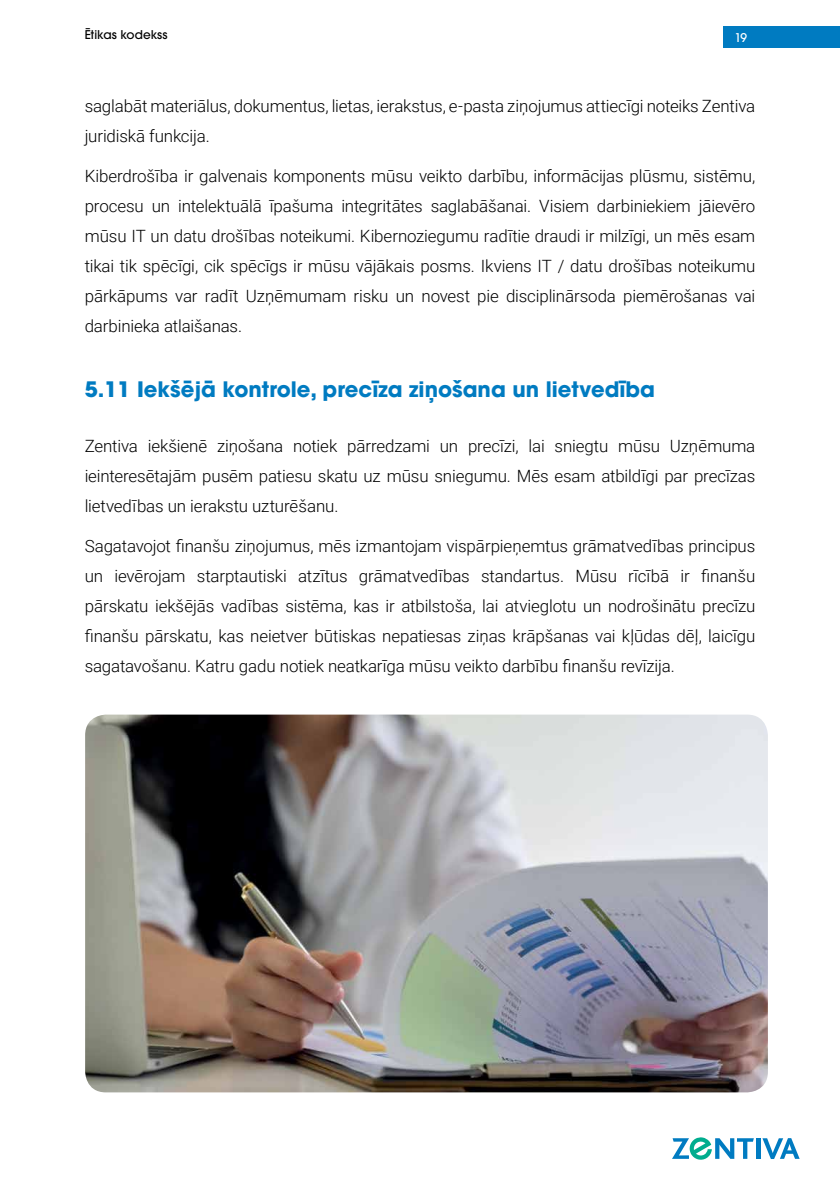
<style>
.page{position:relative;width:840px;height:1191px;background:#fff}
.page>*{position:absolute;margin:0;border:0;box-sizing:border-box;transform-origin:0 0}
.t1{font:700 21.2px "ITC Avant Garde Pro";color:#007bc1}
.t2{font:300 17px/30px "Roboto";letter-spacing:-.01em;color:#000;text-align:justify}
.t3{font:500 12px "ITC Avant Garde Pro";letter-spacing:.005em;color:#000}
.t4{font:500 12px "ITC Avant Garde Pro";color:#fff}
</style>
<div class="page">
<img style="left:85px;top:714px;width:682px;height:378px">
<svg style="left:756px;top:1138px;width:3px;height:20px"></svg>
<svg style="left:762px;top:1138px;width:37px;height:21px"></svg>
<svg style="left:672px;top:1137px;width:81px;height:23px"></svg>
<div style="left:722px;top:26px;width:117px;height:22px;background:#007bc1"></div>
<p class="t3" style="left:85px;top:27px;width:84px">Ētikas kodekss</p>
<p class="t4" style="left:734px;top:30px;width:20px">019</p>
<p class="t4" style="left:734px;top:30px;width:14px">19</p>
<p class="t2" style="left:85px;top:90px;width:671px">saglabāt materiālus, dokumentus, lietas, ierakstus, e-pasta ziņojumus attiecīgi noteiks Zentiva juridiskā funkcija.</p>
<p class="t2" style="left:85px;top:160px;width:671px">Kiberdrošība ir galvenais komponents mūsu veikto darbību, informācijas plūsmu, sistēmu, procesu un intelektuālā īpašuma integritātes saglabāšanai. Visiem darbiniekiem jāievēro mūsu IT un datu drošības noteikumi. Kibernoziegumu radītie draudi ir milzīgi, un mēs esam tikai tik spēcīgi, cik spēcīgs ir mūsu vājākais posms. Ikviens IT / datu drošības noteikumu pārkāpums var radīt Uzņēmumam risku un novest pie disciplinārsoda piemērošanas vai darbinieka atlaišanas.</p>
<p class="t1" style="left:85px;top:375px;width:571px">5.11 Iekšējā kontrole, precīza ziņošana un lietvedība</p>
<p class="t2" style="left:85px;top:430px;width:671px">Zentiva iekšienē ziņošana notiek pārredzami un precīzi, lai sniegtu mūsu Uzņēmuma ieinteresētajām pusēm patiesu skatu uz mūsu sniegumu. Mēs esam atbildīgi par precīzas lietvedības un ierakstu uzturēšanu.</p>
<p class="t2" style="left:85px;top:530px;width:671px">Sagatavojot finanšu ziņojumus, mēs izmantojam vispārpieņemtus grāmatvedības principus un ievērojam starptautiski atzītus grāmatvedības standartus. Mūsu rīcībā ir finanšu pārskatu iekšējās vadības sistēma, kas ir atbilstoša, lai atvieglotu un nodrošinātu precīzu finanšu pārskatu, kas neietver būtiskas nepatiesas ziņas krāpšanas vai kļūdas dēļ, laicīgu sagatavošanu. Katru gadu notiek neatkarīga mūsu veikto darbību finanšu revīzija.</p>
</div>
